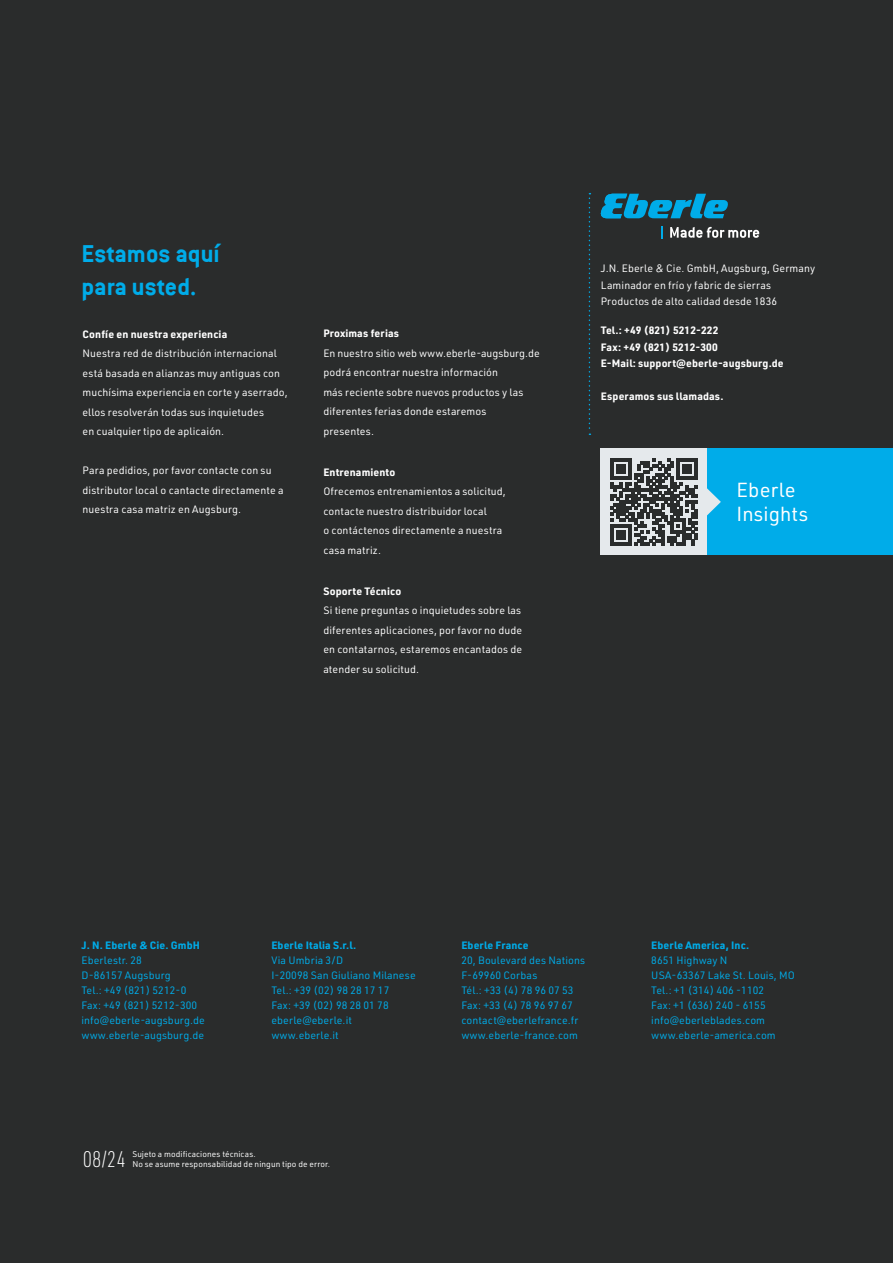
<style>
.page{position:relative;width:893px;height:1263px;background:#2a2c2c}
.page>*{position:absolute;margin:0;border:0;box-sizing:border-box;transform-origin:0 0}
.t1{font:27px/32.4px "Eberle Conduit ITC Std Bold";color:#00ace9}
.t2{font:200 22.05px "URWDIN Cond";color:#fff}
.t3{font:19.95px/24px "URWDIN";letter-spacing:.01em;color:#fff}
.t4{font:10.5px/19.5px "URWDIN";letter-spacing:.01em;color:#fff}
.t5{font:10.5px/15px "URWDIN";letter-spacing:.01em;color:#00ace9}
.t6{font:700 10.5px/16.5px "URWDIN";letter-spacing:.01em;color:#fff}
.t7{font:700 10.5px "URWDIN";letter-spacing:.01em;color:#00ace9}
.t8{font:8.25px "URWDIN";letter-spacing:.01em;color:#fff}
</style>
<div class="page">
<svg style="left:601px;top:194px;width:127px;height:24px"></svg>
<svg style="left:670px;top:227px;width:89px;height:11px"></svg>
<svg style="left:661px;top:226px;width:1px;height:12px"></svg>
<svg style="left:589px;top:193px;width:1px;height:242px"></svg>
<div style="left:707px;top:449px;width:186px;height:106px;background:#00ace9"></div>
<div style="left:601px;top:449px;width:106px;height:106px;background:#e5e9ec"></div>
<svg style="left:707px;top:488px;width:14px;height:27px"></svg>
<svg style="left:610px;top:458px;width:87px;height:87px"></svg>
<h1 class="t1" style="left:81px;top:238px;width:140px">Estamos aquí para usted.</h1>
<p class="t6" style="left:83px;top:325px;width:146px">Confíe en nuestra experiencia</p>
<p class="t4" style="left:83px;top:343px;width:207px">Nuestra red de distribución internacional está basada en alianzas muy antiguas con muchísima experiencia en corte y aserrado, ellos resolverán todas sus inquietudes<br>en cualquier tipo de aplicaión.</p>
<p class="t4" style="left:83px;top:460px;width:202px">Para pedidios, por favor contacte con su distributor local o cantacte directamente a nuestra casa matriz en Augsburg.</p>
<p class="t6" style="left:323px;top:325px;width:77px">Proximas ferias</p>
<p class="t4" style="left:323px;top:343px;width:218px">En nuestro sitio web www.eberle-augsburg.de podrá encontrar nuestra información<br>más reciente sobre nuevos productos y las diferentes ferias donde estaremos presentes.</p>
<p class="t6" style="left:323px;top:463px;width:73px">Entrenamiento</p>
<p class="t4" style="left:323px;top:481px;width:184px">Ofrecemos entrenamientos a solicitud, contacte nuestro distribuidor local<br>o contáctenos directamente a nuestra casa matriz.</p>
<p class="t6" style="left:323px;top:582px;width:79px">Soporte Técnico</p>
<p class="t4" style="left:323px;top:600px;width:200px;text-align:justify">Si tiene preguntas o inquietudes sobre las diferentes aplicaciones, por favor no dude en contatarnos, estaremos encantados de atender su solicitud.</p>
<p class="t4" style="left:601px;top:260px;width:216px;line-height:16.5px">J.N. Eberle &amp; Cie. GmbH, Augsburg, Germany<br>Laminador en frío y fabric de sierras<br>Productos de alto calidad desde 1836</p>
<p class="t6" style="left:601px;top:322px;width:184px">Tel.: +49 (821) 5212-222<br>Fax: +49 (821) 5212-300<br>E-Mail: support@eberle-augsburg.de</p>
<p class="t6" style="left:601px;top:388px;width:124px">Esperamos sus llamadas.</p>
<h3 class="t3" style="left:736px;top:477px;width:74px">Eberle<br>Insights</h3>
<p class="t7" style="left:81px;top:937px;width:120px">J. N. Eberle &amp; Cie. GmbH</p>
<p class="t5" style="left:81px;top:952px;width:125px">Eberlestr. 28<br>D-86157 Augsburg<br>Tel.: +49 (821) 5212-0<br>Fax: +49 (821) 5212-300 info@eberle-augsburg.de www.eberle-augsburg.de</p>
<p class="t7" style="left:271px;top:938px;width:86px">Eberle Italia S.r.l.</p>
<p class="t5" style="left:271px;top:952px;width:146px">Via Umbria 3/D<br>I-20098 San Giuliano Milanese<br>Tel.: +39 (02) 98 28 17 17<br>Fax: +39 (02) 98 28 01 78 eberle@eberle.it www.eberle.it</p>
<h2 class="t2" style="left:83px;top:1145px;width:44px">08/24</h2>
<p class="t8" style="left:132px;top:1159px;width:199px">No se asume responsabilidad de ningun tipo de error.</p>
<p class="t8" style="left:132px;top:1149px;width:125px">Sujeto a modificaciones técnicas.</p>
<p class="t7" style="left:461px;top:938px;width:69px">Eberle France</p>
<p class="t5" style="left:461px;top:952px;width:125px">20, Boulevard des Nations<br>F-69960 Corbas<br>Tél.: +33 (4) 78 96 07 53<br>Fax: +33 (4) 78 96 97 67 contact@eberlefrance.fr www.eberle-france.com</p>
<p class="t7" style="left:651px;top:938px;width:99px">Eberle America, Inc.</p>
<p class="t5" style="left:651px;top:952px;width:145px">8651 Highway N<br>USA-63367 Lake St. Louis, MO<br>Tel.: +1 (314) 406 -1102<br>Fax: +1 (636) 240 - 6155 info@eberleblades.com www.eberle-america.com</p>
</div>
